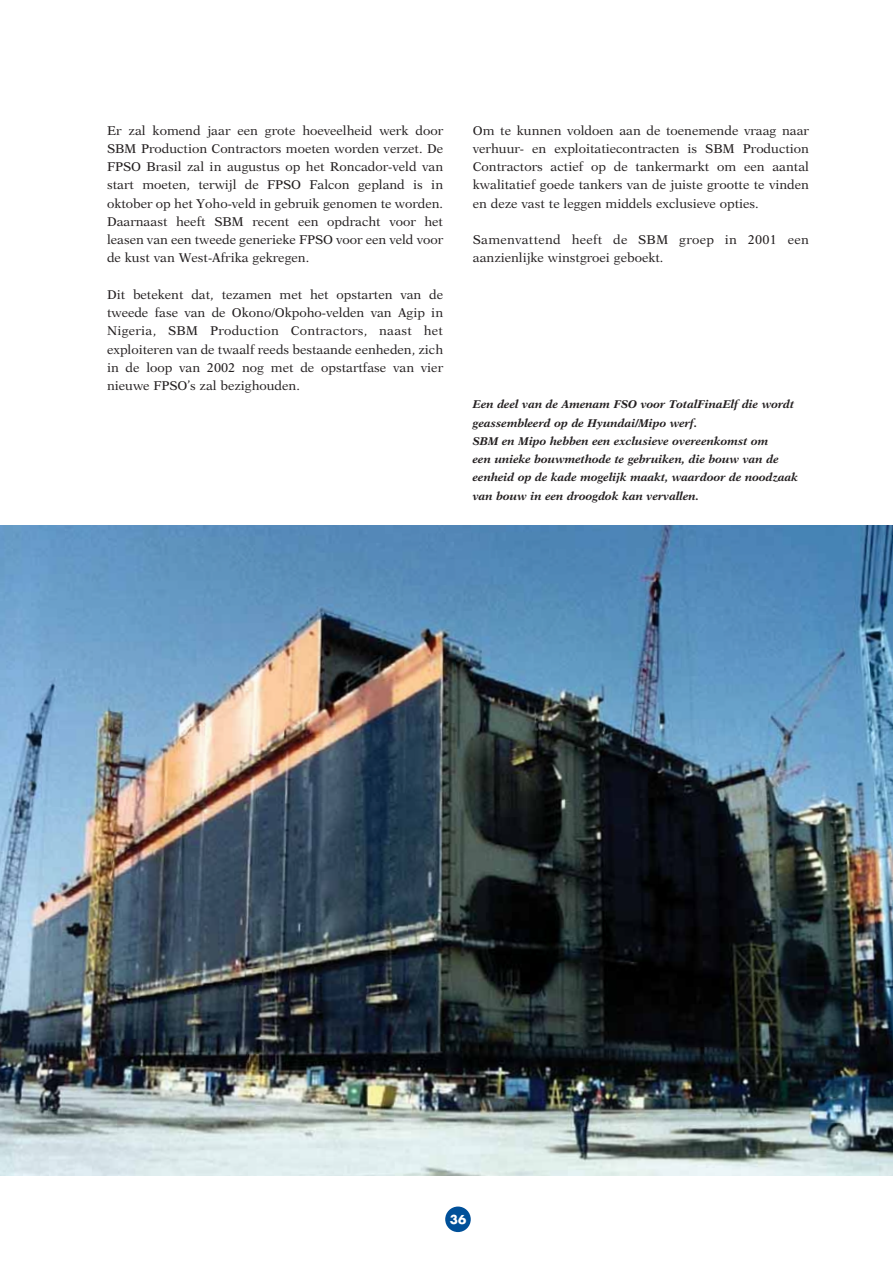
<style>
.page{position:relative;width:893px;height:1262px;background:#fff}
.page>*{position:absolute;margin:0;border:0;box-sizing:border-box;transform-origin:0 0}
.t1{font:12.75px/18.3px "New Aster";color:#231f20;text-align:justify}
.t2{font:12.75px/18.3px "New Aster";letter-spacing:.02em;color:#231f20}
.t3{font:700 12px "Futura";color:#fff}
.t4{font:italic 700 11.25px/18.3px "New Aster";color:#231f20}
</style>
<div class="page">
<img style="left:0;top:525px;width:892px;height:650px">
<div style="left:445px;top:1206px;width:25px;height:26px;background:#005099;border-radius:50%"></div>
<p class="t1" style="left:107px;top:122px;width:337px">Er zal komend jaar een grote hoeveelheid werk door SBM Production Contractors moeten worden verzet. De FPSO Brasil zal in augustus op het Roncador-veld van start moeten, terwijl de FPSO Falcon gepland is in oktober op het Yoho-veld in gebruik genomen te worden.<br>Daarnaast heeft SBM recent een opdracht voor het leasen van een tweede generieke FPSO voor een veld voor de kust van West-Afrika gekregen.</p>
<p class="t1" style="left:107px;top:286px;width:337px">Dit betekent dat, tezamen met het opstarten van de tweede fase van de Okono/Okpoho-velden van Agip in Nigeria, SBM Production Contractors, naast het exploiteren van de twaalf reeds bestaande eenheden, zich in de loop van 2002 nog met de opstartfase van vier nieuwe FPSO’s zal bezighouden.</p>
<p class="t1" style="left:473px;top:122px;width:337px">Om te kunnen voldoen aan de toenemende vraag naar verhuur- en exploitatiecontracten is SBM Production Contractors actief op de tankermarkt om een aantal kwalitatief goede tankers van de juiste grootte te vinden en deze vast te leggen middels exclusieve opties.</p>
<p class="t2" style="left:473px;top:231px;width:337px">Samenvattend heeft de SBM groep in 2001 een aanzienlijke winstgroei geboekt.</p>
<p class="t4" style="left:473px;top:396px;width:327px">Een deel van de Amenam FSO voor TotalFinaElf die wordt geassembleerd op de Hyundai/Mipo werf.<br>SBM en Mipo hebben een exclusieve overeenkomst om<br>een unieke bouwmethode te gebruiken, die bouw van de eenheid op de kade mogelijk maakt, waardoor de noodzaak van bouw in een droogdok kan vervallen.</p>
<p class="t3" style="left:450px;top:1213px;width:18px">36</p>
</div>
